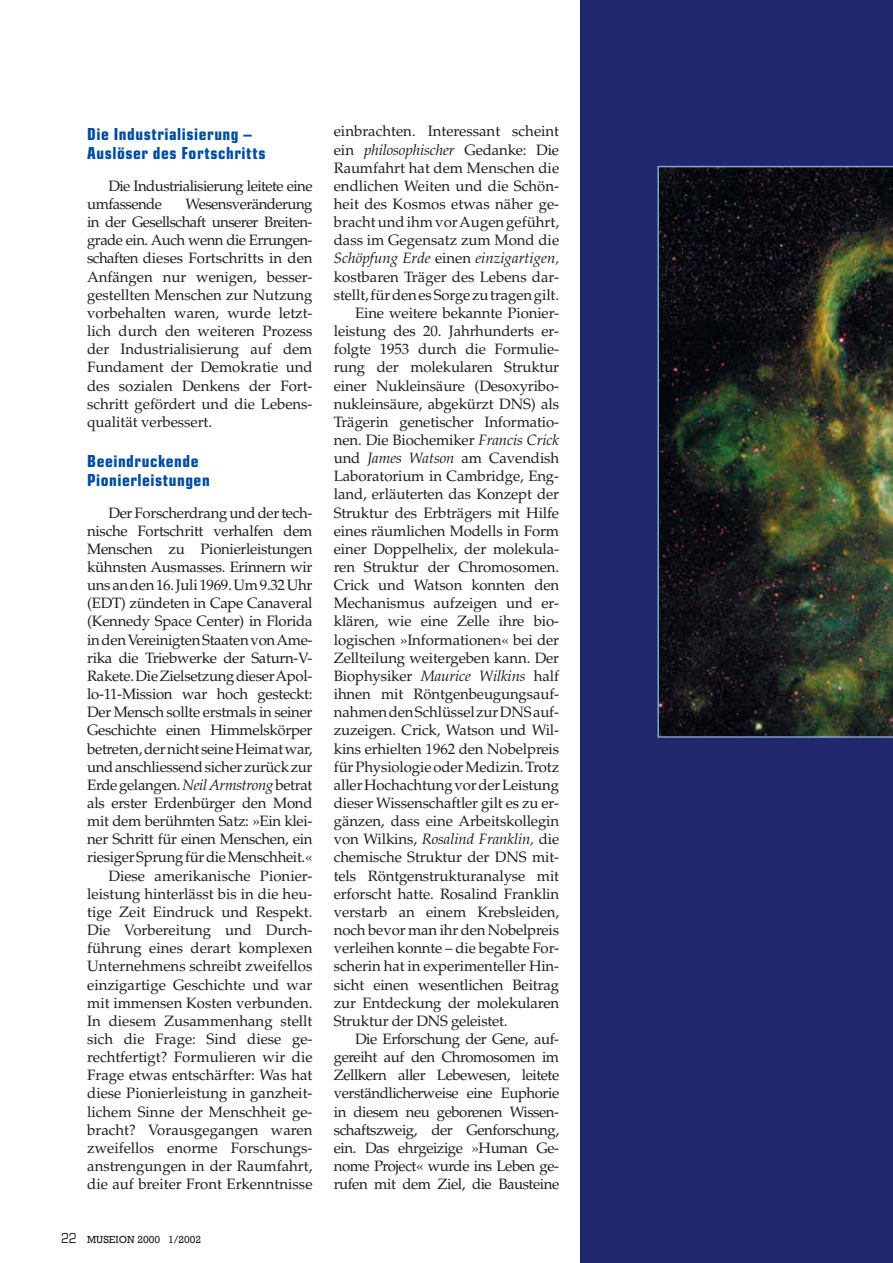
<style>
.page{position:relative;width:893px;height:1263px;background:#fff}
.page>*{position:absolute;margin:0;border:0;box-sizing:border-box;transform-origin:0 0}
.untertitel_2002_1_MA{font:18px/19.2px "Eurostile Con Hea";letter-spacing:.03em;color:#004d9d}
.body_txt_2002_1_MA2{font:15px/18.1px "Palatino LT Std";letter-spacing:-.01em;color:#1d1d1b;text-align:justify}
.body_txt_2002_1_MA2-2{font:15px/18.1px "Palatino LT Std";letter-spacing:-.035em;color:#1d1d1b}
.t1{font:10.5px "Rockwell";color:#1d1d1b}
.s1{font-style:italic}
.s2{font-family:"Eurostile Con";font-size:15px}
</style>
<div class="page">
<div style="left:580px;top:0;width:313px;height:1263px;background:#20276c"></div>
<img style="left:657px;top:166px;width:236px;height:572px">
<p class="untertitel_2002_1_MA" style="left:87px;top:123px;width:180px">Die Industrialisierung –<br>Auslöser des Fortschritts</p>
<p class="body_txt_2002_1_MA2-2" style="left:87px;top:177px;width:227px;text-indent:21px">Die Industrialisierung leitete eine umfassende</p>
<p class="body_txt_2002_1_MA2" style="left:87px;top:195px;width:227px;text-indent:98px">Wesensveränderung in der Gesellschaft unserer Breiten&shy;grade ein. Auch wenn die Errungen&shy;schaften dieses Fortschritts in den Anfängen nur wenigen, besser&shy;gestellten Menschen zur Nutzung vorbehalten waren, wurde letzt&shy;lich durch den weiteren Prozess der Industrialisierung auf dem Fundament der Demokratie und des sozialen Denkens der Fort&shy;schritt gefördert und die Lebens&shy;qualität verbessert.</p>
<p class="untertitel_2002_1_MA" style="left:87px;top:450px;width:124px">Beeindruckende<br>Pionierleistungen</p>
<p class="body_txt_2002_1_MA2" style="left:87px;top:504px;width:227px;text-indent:21px">Der Forscherdrang und der tech&shy;nische Fortschritt verhalfen dem Menschen zu Pionierleistungen kühnsten Ausmasses. Erinnern wir uns an den 16. Juli 1969. Um 9.32 Uhr (EDT) zündeten in Cape Canaveral (Kennedy Space Center) in Florida in den Vereinigten Staaten von Ame&shy;rika die Triebwerke der Saturn-V-Rakete. Die Zielsetzung dieser Apol&shy;lo-11-Mission war hoch gesteckt:<br>Der Mensch sollte erstmals in seiner Geschichte einen Himmelskörper betreten, der nicht seine Heimat war, und anschliessend sicher zurück zur Erde gelangen. <span class="s1">Neil Armstrong</span> betrat als erster Erdenbürger den Mond mit dem berühmten Satz: »Ein klei&shy;ner Schritt für einen Menschen, ein riesiger Sprung für die Menschheit.«</p>
<p class="body_txt_2002_1_MA2" style="left:87px;top:867px;width:227px;text-indent:21px">Diese amerikanische Pionier&shy;leistung hinterlässt bis in die heu&shy;tige Zeit Eindruck und Respekt.<br>Die Vorbereitung und Durch&shy;führung eines derart komplexen Unternehmens schreibt zweifellos einzigartige Geschichte und war mit immensen Kosten verbunden.<br>In diesem Zusammenhang stellt sich die Frage: Sind diese ge&shy;rechtfertigt? Formulieren wir die Frage etwas entschärfter: Was hat diese Pionierleistung in ganzheit&shy;lichem Sinne der Menschheit ge&shy;bracht? Vorausgegangen waren zweifellos enorme Forschungs&shy;anstrengungen in der Raumfahrt, die auf breiter Front Erkenntnisse</p>
<p class="t1" style="left:61px;top:1233px;width:142px"><span class="s2">22</span> MUSEION 2000 1/2002</p>
<p class="body_txt_2002_1_MA2" style="left:334px;top:122px;width:227px">einbrachten. Interessant scheint ein <span class="s1">philosophischer</span> Gedanke: Die Raumfahrt hat dem Menschen die endlichen Weiten und die Schön&shy;heit des Kosmos etwas näher ge&shy;bracht und ihm vor Augen geführt, dass im Gegensatz zum Mond die <span class="s1">Schöpfung Erde</span> einen <span class="s1">einzigartigen, </span>kostbaren Träger des Lebens dar&shy;stellt, für den es Sorge zu tragen gilt.</p>
<p class="body_txt_2002_1_MA2" style="left:334px;top:304px;width:227px;text-indent:21px">Eine weitere bekannte Pionier&shy;leistung des 20. Jahrhunderts er&shy;folgte 1953 durch die Formulie&shy;rung der molekularen Struktur einer Nukleinsäure (Desoxyribo&shy;nukleinsäure, abgekürzt DNS) als Trägerin genetischer Informatio&shy;nen. Die Biochemiker <span class="s1">Francis Crick </span>und <span class="s1">James Watson</span> am Cavendish Laboratorium in Cambridge, Eng&shy;land, erläuterten das Konzept der Struktur des Erbträgers mit Hilfe eines räumlichen Modells in Form einer Doppelhelix, der molekula&shy;ren Struktur der Chromosomen.<br>Crick und Watson konnten den Mechanismus aufzeigen und er&shy;klären, wie eine Zelle ihre bio&shy;logischen »Informationen« bei der Zellteilung weitergeben kann. Der Biophysiker <span class="s1">Maurice Wilkins</span> half ihnen mit Röntgenbeugungsauf&shy;nahmen den Schlüssel zur DNS auf&shy;zuzeigen. Crick, Watson und Wil&shy;kins erhielten 1962 den Nobelpreis für Physiologie oder Medizin. Trotz aller Hochachtung vor der Leistung dieser Wissenschaftler gilt es zu er&shy;gänzen, dass eine Arbeitskollegin von Wilkins, <span class="s1">Rosalind Franklin,</span> die chemische Struktur der DNS mit&shy;tels Röntgenstrukturanalyse mit erforscht hatte. Rosalind Franklin verstarb an einem Krebsleiden, noch bevor man ihr den Nobelpreis verleihen konnte – die begabte For&shy;scherin hat in experimenteller Hin&shy;sicht einen wesentlichen Beitrag zur Entdeckung der molekularen Struktur der DNS geleistet.</p>
<p class="body_txt_2002_1_MA2" style="left:334px;top:1030px;width:227px;text-indent:21px">Die Erforschung der Gene, auf&shy;gereiht auf den Chromosomen im Zellkern aller Lebewesen, leitete verständlicherweise eine Euphorie in diesem neu geborenen Wissen&shy;schaftszweig, der Genforschung, ein. Das ehrgeizige »Human Ge&shy;nome Project« wurde ins Leben ge&shy;rufen mit dem Ziel, die Bausteine</p>
</div>
